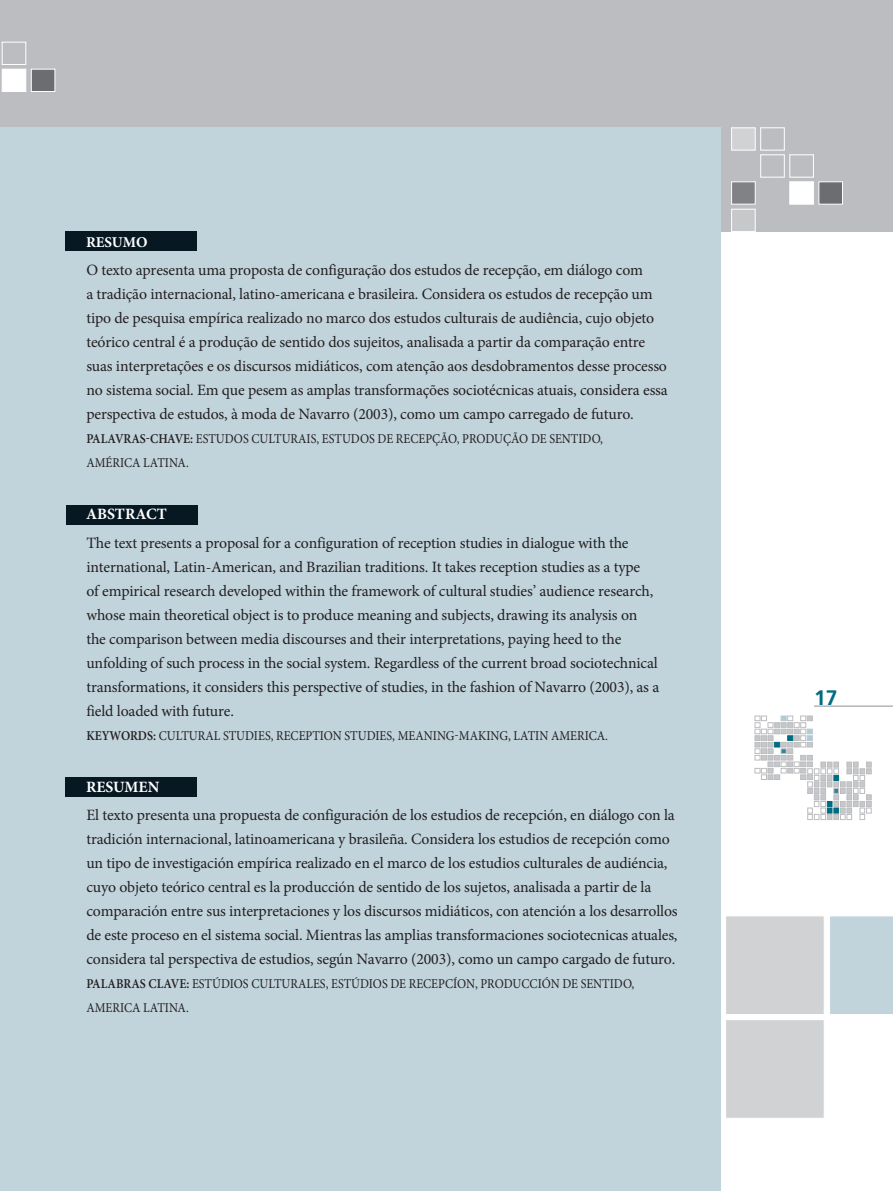
<style>
.page{position:relative;width:893px;height:1191px;background:#fff}
.page>*{position:absolute;margin:0;border:0;box-sizing:border-box;transform-origin:0 0}
.t1{font:700 21px "Frutiger";color:#006c81}
.t2{font:15.75px/24px "Minion Pro";letter-spacing:-.01em;color:#231f20}
.t3{font:700 15.75px "Minion Pro";color:#fff}
.t4{font:700 15px "Minion Pro";letter-spacing:-.005em;color:#fff}
.t5{font:13.5px/24px "Minion Pro";color:#231f20;scale:.9 1}
.s1{font-weight:600}
</style>
<div class="page">
<svg style="left:755px;top:716px;width:116px;height:103px"></svg>
<hr style="left:814px;top:706px;width:79px;height:1px;background:#b2b3b7">
<div style="left:0;top:0;width:893px;height:232px;background:#bcbdc0"></div>
<div style="left:725px;top:915px;width:100px;height:100px;background:#d1d2d4;border:1px solid #fff"></div>
<div style="left:830px;top:916px;width:63px;height:98px;background:#c1d3db"></div>
<div style="left:731px;top:182px;width:24px;height:22px;background:#808285"></div>
<div style="left:790px;top:182px;width:24px;height:22px;background:#fff"></div>
<div style="left:819px;top:182px;width:24px;height:22px;background:#6c6d70"></div>
<div style="left:760px;top:155px;width:24px;height:22px;border:1px solid #fff"></div>
<div style="left:790px;top:155px;width:24px;height:22px;border:1px solid #fff"></div>
<div style="left:731px;top:128px;width:24px;height:22px;background:#d1d2d4;border:1px solid #fff"></div>
<div style="left:760px;top:128px;width:24px;height:22px;border:1px solid #fff"></div>
<div style="left:731px;top:209px;width:24px;height:23px;background:#c7c8ca;border:1px solid #fff"></div>
<div style="left:2px;top:69px;width:24px;height:23px;background:#fff"></div>
<div style="left:31px;top:69px;width:24px;height:23px;background:#6c6d70;border:1px solid #fff"></div>
<div style="left:2px;top:42px;width:24px;height:23px;border:1px solid #fff"></div>
<div style="left:725px;top:1019px;width:100px;height:99px;background:#d1d2d4;border:1px solid #fff"></div>
<div style="left:0;top:128px;width:721px;height:1063px;background:#c1d3db"></div>
<div style="left:65px;top:231px;width:131px;height:20px;background:#071822"></div>
<div style="left:66px;top:505px;width:131px;height:20px;background:#071822"></div>
<div style="left:65px;top:777px;width:131px;height:19px;background:#071822"></div>
<p class="t4" style="left:86px;top:231px;width:63px">RESUMO</p>
<p class="t2" style="left:86px;top:258px;width:583px">O texto apresenta uma proposta de configuração dos estudos de recepção, em diálogo com<br>a tradição internacional, latino-americana e brasileira. Considera os estudos de recepção um tipo de pesquisa empírica realizado no marco dos estudos culturais de audiência, cujo objeto teórico central é a produção de sentido dos sujeitos, analisada a partir da comparação entre suas interpretações e os discursos midiáticos, com atenção aos desdobramentos desse processo no sistema social. Em que pesem as amplas transformações sociotécnicas atuais, considera essa perspectiva de estudos, à moda de Navarro (2003), como um campo carregado de futuro.</p>
<p class="t5" style="left:86px;top:427px;width:576px"><span class="s1">PALAVRAS-CHAVE:</span> ESTUDOS CULTURAIS, ESTUDOS DE RECEPÇÃO, PRODUÇÃO DE SENTIDO,<br>AMÉRICA LATINA.</p>
<p class="t3" style="left:86px;top:503px;width:82px">ABSTRACT</p>
<p class="t2" style="left:86px;top:531px;width:574px">The text presents a proposal for a configuration of reception studies in dialogue with the international, Latin-American, and Brazilian traditions. It takes reception studies as a type<br>of empirical research developed within the framework of cultural studies’ audience research, whose main theoretical object is to produce meaning and subjects, drawing its analysis on the comparison between media discourses and their interpretations, paying heed to the unfolding of such process in the social system. Regardless of the current broad sociotechnical transformations, it considers this perspective of studies, in the fashion of Navarro (2003), as a field loaded with future.</p>
<p class="t5" style="left:86px;top:723px;width:581px"><span class="s1">KEYWORDS:</span> CULTURAL STUDIES, RECEPTION STUDIES, MEANING-MAKING, LATIN AMERICA.</p>
<p class="t3" style="left:86px;top:776px;width:75px">RESUMEN</p>
<p class="t2" style="left:86px;top:803px;width:593px">El texto presenta una propuesta de configuración de los estudios de recepción, en diálogo con la tradición internacional, latinoamericana y brasileña. Considera los estudios de recepción como un tipo de investigación empírica realizado en el marco de los estudios culturales de audiéncia, cuyo objeto teórico central es la producción de sentido de los sujetos, analisada a partir de la comparación entre sus interpretaciones y los discursos midiáticos, con atención a los desarrollos de este proceso en el sistema social. Mientras las amplias transformaciones sociotecnicas atuales, considera tal perspectiva de estudios, según Navarro (2003), como un campo cargado de futuro.</p>
<p class="t5" style="left:86px;top:972px;width:610px"><span class="s1">PALABRAS CLAVE:</span> ESTÚDIOS CULTURALES, ESTÚDIOS DE RECEPCÍON, PRODUCCIÓN DE SENTIDO,<br>AMERICA LATINA.</p>
<h1 class="t1" style="left:814px;top:685px;width:25px">17</h1>
</div>
